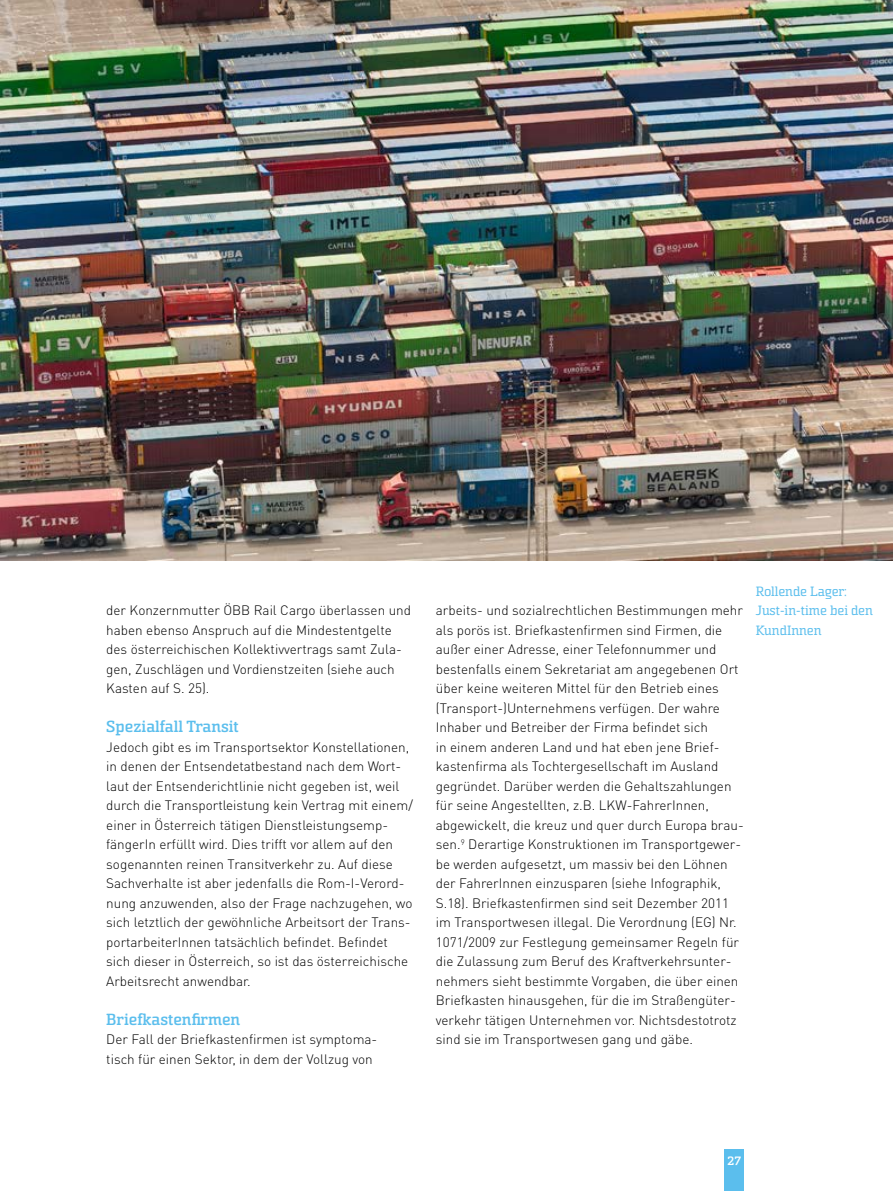
<style>
.page{position:relative;width:893px;height:1191px;background:#fff}
.page>*{position:absolute;margin:0;border:0;box-sizing:border-box;transform-origin:0 0}
.t1{font:700 18px "Sommet Slab Rnd";color:#5bbeed}
.t2{font:15px/19.5px "Sommet Slab Rnd";letter-spacing:-.01em;color:#5bbeed}
.t3{font:300 13.5px/19.5px "DIN Pro";color:#000}
.t4{font:700 13.5px "Sommet Slab Rnd";color:#fff}
</style>
<div class="page">
<div style="left:724px;top:1150px;width:20px;height:41px;background:#5bbeed"></div>
<img style="left:0;top:0;width:893px;height:561px">
<p class="t3" style="left:106px;top:600px;width:306px">der Konzernmutter ÖBB Rail Cargo überlassen und haben ebenso Anspruch auf die Mindestentgelte des österreichischen Kollektivvertrags samt Zula&shy;gen, Zuschlägen und Vordienstzeiten (siehe auch Kasten auf S. 25).</p>
<h1 class="t1" style="left:106px;top:717px;width:134px">Spezialfall Transit</h1>
<p class="t3" style="left:106px;top:736px;width:308px">Jedoch gibt es im Transportsektor Konstellationen, in denen der Entsendetatbestand nach dem Wort&shy;laut der Entsenderichtlinie nicht gegeben ist, weil durch die Transportleistung kein Vertrag mit einem/ einer in Österreich tätigen Dienstleistungsemp&shy;fängerIn erfüllt wird. Dies trifft vor allem auf den sogenannten reinen Transitverkehr zu. Auf diese Sachverhalte ist aber jedenfalls die Rom-I-Verord&shy;nung anzuwenden, also der Frage nachzugehen, wo sich letztlich der gewöhnliche Arbeitsort der Trans&shy;portarbeiterInnen tatsächlich befindet. Befindet sich dieser in Österreich, so ist das österreichische Arbeitsrecht anwendbar.</p>
<h1 class="t1" style="left:106px;top:1009px;width:136px">Briefkastenfirmen</h1>
<p class="t3" style="left:106px;top:1029px;width:273px">Der Fall der Briefkastenfirmen ist symptoma&shy;tisch für einen Sektor, in dem der Vollzug von</p>
<p class="t3" style="left:436px;top:600px;width:309px">arbeits- und sozialrechtlichen Bestimmungen mehr als porös ist. Briefkastenfirmen sind Firmen, die außer einer Adresse, einer Telefonnummer und bestenfalls einem Sekretariat am angegebenen Ort über keine weiteren Mittel für den Betrieb eines (Transport-)Unternehmens verfügen. Der wahre Inhaber und Betreiber der Firma befindet sich<br>in einem anderen Land und hat eben jene Brief&shy;kastenfirma als Tochtergesellschaft im Ausland gegründet. Darüber werden die Gehaltszahlungen für seine Angestellten, z.B. LKW-FahrerInnen, abgewickelt, die kreuz und quer durch Europa brau&shy;sen.<sup>9</sup> Derartige Konstruktionen im Transportgewer&shy;be werden aufgesetzt, um massiv bei den Löhnen der FahrerInnen einzusparen (siehe Infographik, S.18). Briefkastenfirmen sind seit Dezember 2011 im Transportwesen illegal. Die Verordnung (EG) Nr.<br>1071/2009 zur Festlegung gemeinsamer Regeln für die Zulassung zum Beruf des Kraftverkehrsunter&shy;nehmers sieht bestimmte Vorgaben, die über einen Briefkasten hinausgehen, für die im Straßengüter&shy;verkehr tätigen Unternehmen vor. Nichtsdestotrotz sind sie im Transportwesen gang und gäbe.</p>
<p class="t2" style="left:756px;top:581px;width:119px">Rollende Lager:<br>Just-in-time bei den<br>KundInnen</p>
<p class="t4" style="left:728px;top:1153px;width:15px">27</p>
</div>
